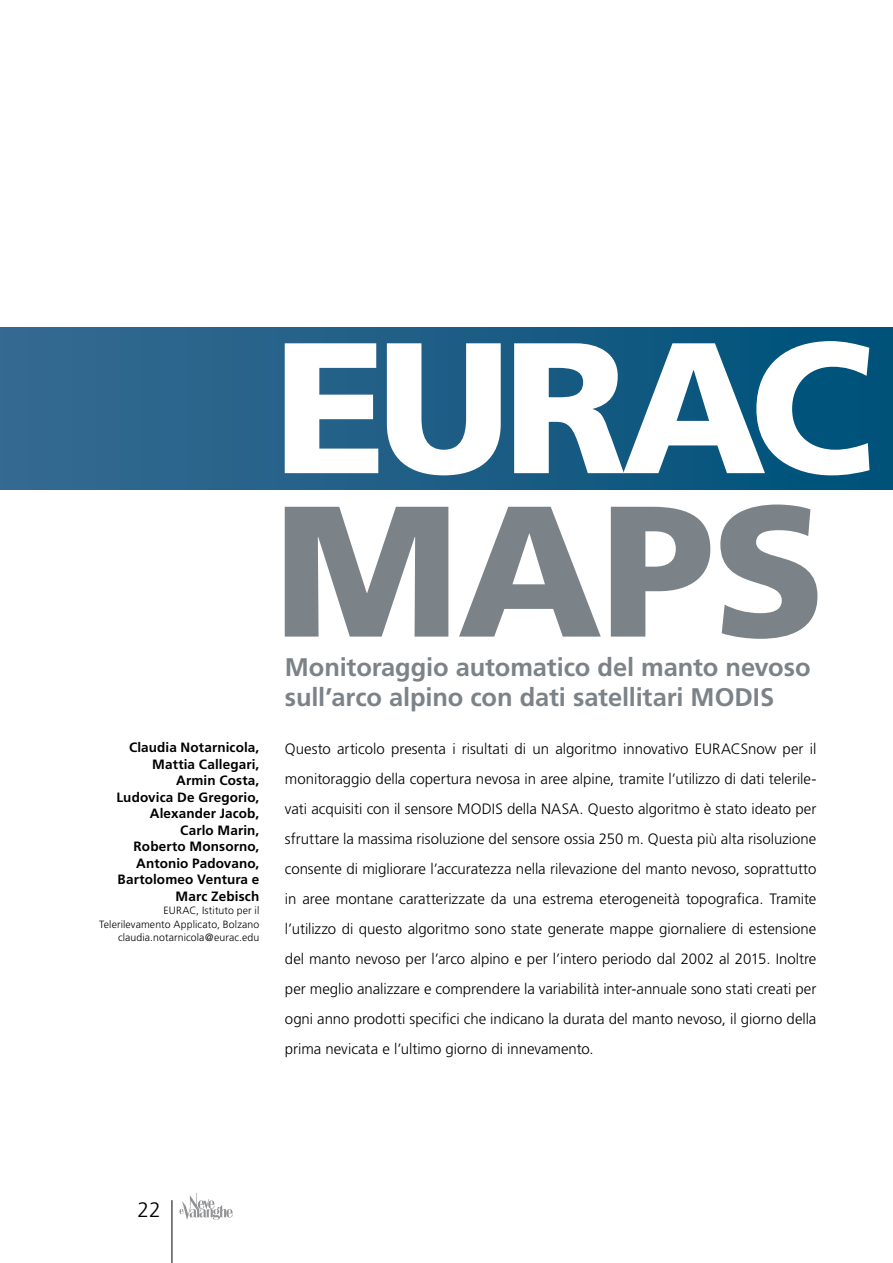
<style>
.page{position:relative;width:893px;height:1263px;background:#fff}
.page>*{position:absolute;margin:0;border:0;box-sizing:border-box;transform-origin:0 0}
.t1{font:900 186px "Frutiger";letter-spacing:-.05em;color:#fff}
.t2{font:900 186px "Frutiger";color:#7c8388}
.t3{font:700 25.5px/30px "Frutiger";letter-spacing:-.005em;color:#7c8388}
.t4{font:300 21px "Frutiger";color:#000}
.t5{font:300 15px/30px "Frutiger";color:#000;text-align:justify}
.t6{font:700 13.5px/16.5px "Frutiger";letter-spacing:.01em;color:#000;text-align:right}
.t7{font:300 10.5px/13.5px "Frutiger";letter-spacing:.01em;color:#000;text-align:right}
</style>
<div class="page">
<hr style="left:172px;top:1200px;width:1px;height:63px;background:#000">
<svg style="left:179px;top:1193px;width:54px;height:27px"></svg>
<div style="left:0;top:328px;width:893px;height:161px;background:linear-gradient(to right,#386a92,#005179)"></div>
<p class="t6" style="left:116px;top:739px;width:145px">Claudia Notarnicola,<br>Mattia Callegari,<br>Armin Costa,<br>Ludovica De Gregorio,<br>Alexander Jacob,<br>Carlo Marin,<br>Roberto Monsorno,<br>Antonio Padovano,<br>Bartolomeo Ventura e<br>Marc Zebisch</p>
<p class="t7" style="left:99px;top:904px;width:162px">EURAC, Istituto per il<br>Telerilevamento Applicato, Bolzano claudia.notarnicola@eurac.edu</p>
<h1 class="t1" style="left:274px;top:296px;width:601px">EURAC</h1>
<h1 class="t2" style="left:274px;top:459px;width:554px">MAPS</h1>
<h2 class="t3" style="left:285px;top:652px;width:527px">Monitoraggio automatico del manto nevoso sull’arco alpino con dati satellitari MODIS</h2>
<p class="t5" style="left:285px;top:733px;width:533px">Questo articolo presenta i risultati di un algoritmo innovativo EURACSnow per il monitoraggio della copertura nevosa in aree alpine, tramite l’utilizzo di dati telerile&shy;vati acquisiti con il sensore MODIS della NASA. Questo algoritmo è stato ideato per sfruttare la massima risoluzione del sensore ossia 250 m. Questa più alta risoluzione consente di migliorare l’accuratezza nella rilevazione del manto nevoso, soprattutto in aree montane caratterizzate da una estrema eterogeneità topografica. Tramite l’utilizzo di questo algoritmo sono state generate mappe giornaliere di estensione del manto nevoso per l’arco alpino e per l’intero periodo dal 2002 al 2015. Inoltre per meglio analizzare e comprendere la variabilità inter-annuale sono stati creati per ogni anno prodotti specifici che indicano la durata del manto nevoso, il giorno della prima nevicata e l’ultimo giorno di innevamento.</p>
<h3 class="t4" style="left:138px;top:1198px;width:25px">22</h3>
</div>
